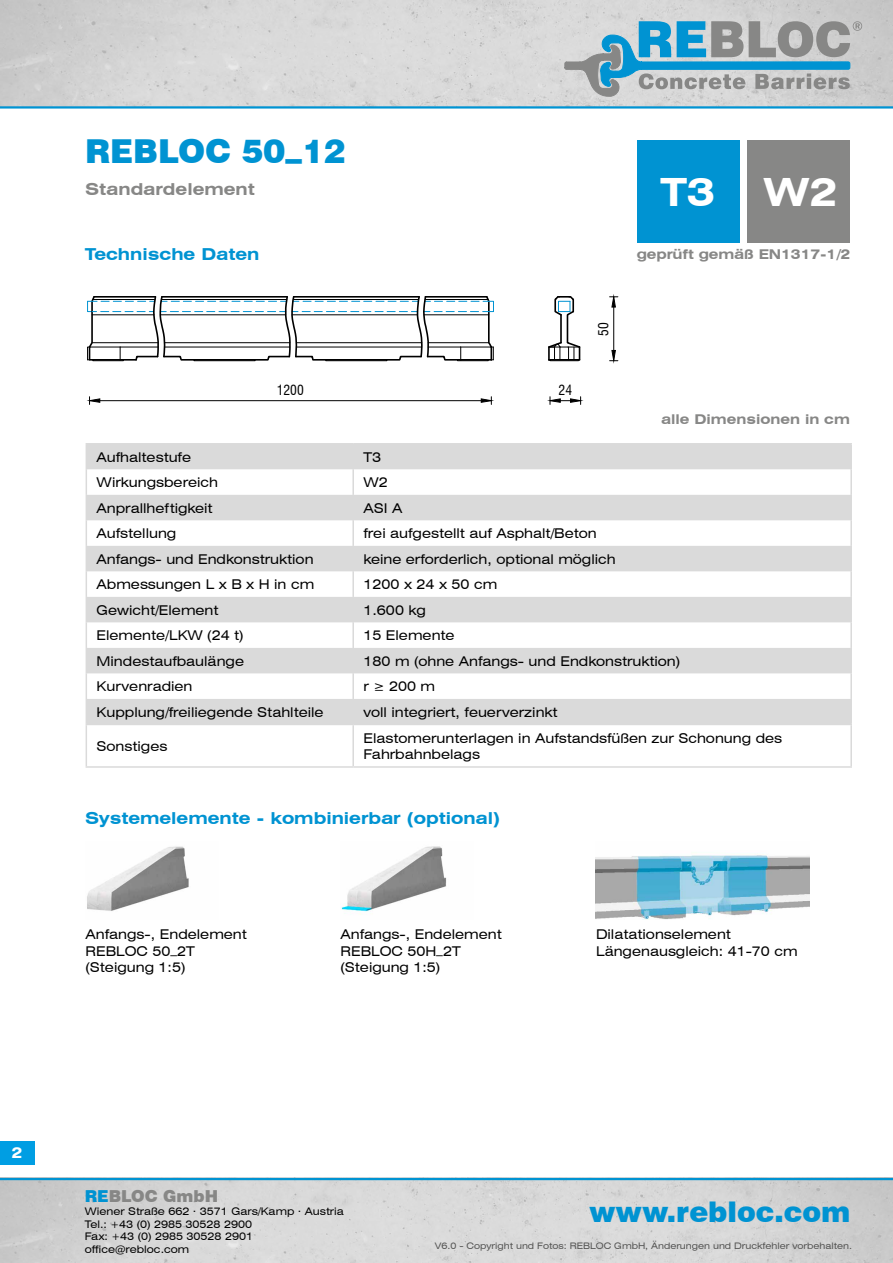
<style>
.page{position:relative;width:893px;height:1263px;background:#fff}
.page>*{position:absolute;margin:0;border:0;box-sizing:border-box;transform-origin:0 0}
.t1{font:700 expanded 39px "Swiss 721 BT";color:#fff}
.t2{font:900 33px "Swiss 721 BT";color:#0093d2}
.t3{font:900 28.5px "Swiss 721 BT";color:#0093d2}
.t4{font:700 expanded 16.5px "Swiss 721 BT";color:#0093d2}
.t5{font:700 expanded 16.5px "Swiss 721 BT";color:#878786}
.t6{font:900 16.5px "Swiss 721 BT";color:#878786}
.t7{font:700 expanded 15px "Swiss 721 BT";color:#fff}
.t8{font:expanded 13.5px/16.5px "Swiss 721 BT";color:#000}
.t9{font:700 expanded 13.5px "Swiss 721 BT";color:#878786}
.t10{font:condensed 13.5px "Swiss 721 BT";color:#000}
.t11{font:expanded 10.5px/13.2px "Swiss 721 BT";color:#000}
.t12{font:expanded 9px "Swiss 721 BT";color:#545453}
.s1{color:#0093d2}
</style>
<div class="page">
<svg style="left:87px;top:444px;width:763px;height:280px;fill:#dadada"></svg>
<hr style="left:353px;top:443px;width:499px;height:1px;background:#dadada">
<hr style="left:850px;top:444px;width:2px;height:25px;background:#dadada">
<hr style="left:850px;top:469px;width:2px;height:26px;background:#dadada">
<hr style="left:850px;top:495px;width:2px;height:25px;background:#dadada">
<hr style="left:850px;top:520px;width:2px;height:26px;background:#dadada">
<hr style="left:850px;top:546px;width:2px;height:25px;background:#dadada">
<hr style="left:850px;top:571px;width:2px;height:26px;background:#dadada">
<hr style="left:850px;top:597px;width:2px;height:25px;background:#dadada">
<hr style="left:850px;top:622px;width:2px;height:26px;background:#dadada">
<hr style="left:850px;top:648px;width:2px;height:25px;background:#dadada">
<hr style="left:850px;top:673px;width:2px;height:26px;background:#dadada">
<hr style="left:850px;top:699px;width:2px;height:25px;background:#dadada">
<hr style="left:353px;top:724px;width:499px;height:1px;background:#dadada">
<hr style="left:850px;top:725px;width:2px;height:41px;background:#dadada">
<hr style="left:353px;top:766px;width:499px;height:2px;background:#dadada">
<hr style="left:86px;top:443px;width:267px;height:1px;background:#dadada">
<hr style="left:352px;top:444px;width:2px;height:25px;background:#dadada">
<hr style="left:352px;top:469px;width:2px;height:26px;background:#dadada">
<hr style="left:352px;top:495px;width:2px;height:25px;background:#dadada">
<hr style="left:352px;top:520px;width:2px;height:26px;background:#dadada">
<hr style="left:352px;top:546px;width:2px;height:25px;background:#dadada">
<hr style="left:352px;top:571px;width:2px;height:26px;background:#dadada">
<hr style="left:352px;top:597px;width:2px;height:25px;background:#dadada">
<hr style="left:352px;top:622px;width:2px;height:26px;background:#dadada">
<hr style="left:352px;top:648px;width:2px;height:25px;background:#dadada">
<hr style="left:352px;top:673px;width:2px;height:26px;background:#dadada">
<svg style="left:86px;top:444px;width:1px;height:280px"></svg>
<hr style="left:352px;top:699px;width:2px;height:25px;background:#dadada">
<hr style="left:86px;top:724px;width:267px;height:1px;background:#dadada">
<hr style="left:86px;top:725px;width:1px;height:41px;background:#dadada">
<hr style="left:352px;top:725px;width:2px;height:41px;background:#dadada">
<hr style="left:86px;top:766px;width:267px;height:2px;background:#dadada">
<img style="left:0;top:1180px;width:893px;height:83px">
<hr style="left:0;top:1178px;width:893px;height:2px;background:#0093d2">
<div style="left:0;top:1141px;width:34px;height:23px;background:#009ee3"></div>
<img style="left:0;top:0;width:893px;height:106px">
<hr style="left:0;top:106px;width:893px;height:3px;background:#0093d2">
<div style="left:637px;top:140px;width:102px;height:102px;background:#0093d2"></div>
<div style="left:748px;top:140px;width:102px;height:102px;background:#878786"></div>
<img style="left:87px;top:846px;width:102px;height:65px">
<img style="left:595px;top:855px;width:214px;height:65px">
<svg style="left:548px;top:296px;width:33px;height:66px"></svg>
<hr style="left:100px;top:400px;width:381px;height:1px;background:#000">
<svg style="left:480px;top:397px;width:12px;height:7px"></svg>
<svg style="left:89px;top:397px;width:12px;height:7px"></svg>
<svg style="left:549px;top:397px;width:32px;height:7px"></svg>
<hr style="left:613px;top:307px;width:1px;height:43px;background:#000">
<svg style="left:610px;top:350px;width:8px;height:11px"></svg>
<svg style="left:610px;top:296px;width:8px;height:12px"></svg>
<svg style="left:87px;top:296px;width:407px;height:66px"></svg>
<svg style="left:564px;top:21px;width:298px;height:76px;background:#96b3c0"></svg>
<img style="left:341px;top:846px;width:106px;height:69px">
<h2 class="t2" style="left:85px;top:131px;width:262px">REBLOC 50_12</h2>
<p class="t5" style="left:85px;top:179px;width:171px">Standardelement</p>
<h1 class="t1" style="left:661px;top:169px;width:56px">T3</h1>
<h1 class="t1" style="left:764px;top:169px;width:75px">W2</h1>
<p class="t4" style="left:85px;top:244px;width:176px">Technische Daten</p>
<p class="t9" style="left:637px;top:246px;width:215px">geprüft gemäß EN1317-1/2</p>
<p class="t10" style="left:277px;top:382px;width:29px">1200</p>
<p class="t10" style="left:559px;top:382px;width:15px">24</p>
<p class="t10" style="left:595px;top:335px;width:15px;rotate:-90deg">50</p>
<p class="t9" style="left:661px;top:411px;width:190px">alle Dimensionen in cm</p>
<p class="t8" style="left:97px;top:449px;width:96px">Aufhaltestufe</p>
<p class="t8" style="left:363px;top:449px;width:19px">T3</p>
<p class="t8" style="left:97px;top:474px;width:123px">Wirkungsbereich</p>
<p class="t8" style="left:363px;top:474px;width:26px">W2</p>
<p class="t8" style="left:97px;top:500px;width:117px">Anprallheftigkeit</p>
<p class="t8" style="left:363px;top:500px;width:41px">ASI A</p>
<p class="t8" style="left:97px;top:525px;width:81px">Aufstellung</p>
<p class="t8" style="left:363px;top:525px;width:235px">frei aufgestellt auf Asphalt/Beton</p>
<p class="t8" style="left:97px;top:551px;width:218px">Anfangs- und Endkonstruktion</p>
<p class="t8" style="left:363px;top:551px;width:254px">keine erforderlich, optional möglich</p>
<p class="t8" style="left:97px;top:576px;width:219px">Abmessungen L x B x H in cm</p>
<p class="t8" style="left:363px;top:576px;width:135px">1200 x 24 x 50 cm</p>
<p class="t8" style="left:97px;top:602px;width:123px">Gewicht/Element</p>
<p class="t8" style="left:363px;top:602px;width:64px">1.600 kg</p>
<p class="t8" style="left:97px;top:627px;width:148px">Elemente/LKW (24 t)</p>
<p class="t8" style="left:363px;top:627px;width:93px">15 Elemente</p>
<p class="t8" style="left:97px;top:653px;width:149px">Mindestaufbaulänge</p>
<p class="t8" style="left:363px;top:653px;width:318px">180 m (ohne Anfangs- und Endkonstruktion)</p>
<p class="t8" style="left:97px;top:678px;width:97px">Kurvenradien</p>
<p class="t8" style="left:363px;top:678px;width:73px">r≥200m</p>
<p class="t8" style="left:97px;top:704px;width:229px">Kupplung/freiliegende Stahlteile</p>
<p class="t8" style="left:363px;top:704px;width:196px">voll integriert, feuerverzinkt</p>
<p class="t8" style="left:97px;top:738px;width:72px">Sonstiges</p>
<p class="t8" style="left:363px;top:730px;width:420px">Elastomerunterlagen in Aufstandsfüßen zur Schonung des<br>Fahrbahnbelags</p>
<p class="t4" style="left:85px;top:808px;width:417px">Systemelemente - kombinierbar (optional)</p>
<p class="t8" style="left:86px;top:926px;width:163px">Anfangs-, Endelement<br>REBLOC 50_2T (Steigung 1:5)</p>
<p class="t8" style="left:596px;top:926px;width:203px">Dilatationselement<br>Längenausgleich: 41-70 cm</p>
<p class="t8" style="left:340px;top:926px;width:163px">Anfangs-, Endelement<br>REBLOC 50H_2T (Steigung 1:5)</p>
<p class="t7" style="left:12px;top:1144px;width:12px">2</p>
<p class="t6" style="left:85px;top:1186px;width:135px"><span class="s1">RE</span>BLOC GmbH</p>
<p class="t11" style="left:85px;top:1204px;width:261px">Wiener Straße 662 . 3571 Gars/Kamp . Austria<br>Tel.: +43 (0) 2985 30528 2900</p>
<p class="t11" style="left:85px;top:1230px;width:170px">Fax: +43 (0) 2985 30528 2901 office@rebloc.com</p>
<p class="t12" style="left:435px;top:1240px;width:419px">V6.0 - Copyright und Fotos: REBLOC GmbH, Änderungen und Druckfehler vorbehalten.</p>
<h3 class="t3" style="left:589px;top:1194px;width:263px">www.rebloc.com</h3>
</div>
